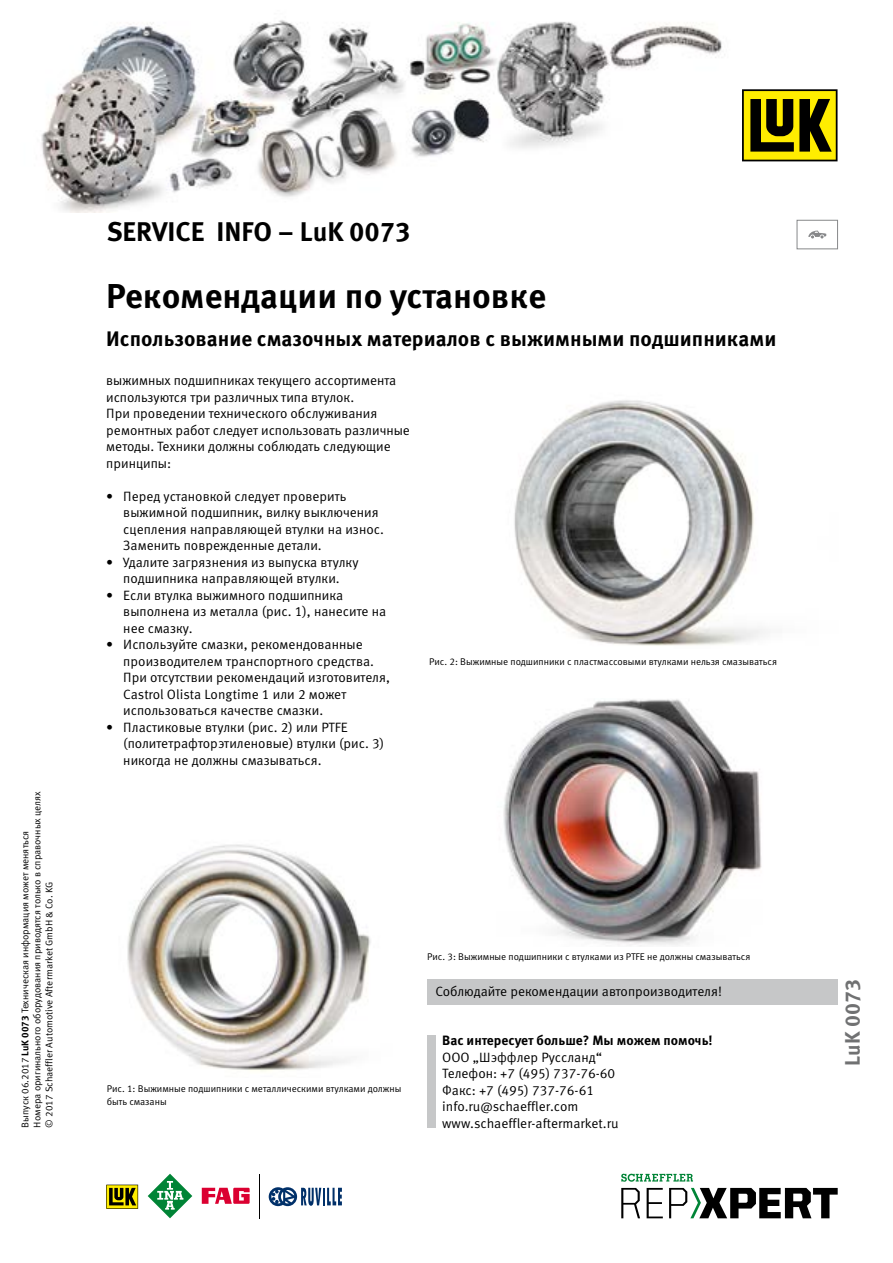
<style>
.page{position:relative;width:893px;height:1263px;background:#fff}
.page>*{position:absolute;margin:0;border:0;box-sizing:border-box;transform-origin:0 0}
.t1{font:700 34.5px "Meta Pro";color:#000}
.t2{font:700 27px "Meta Pro";color:#000}
.t3{font:700 21px "Meta Pro";color:#000}
.t4{font:700 21px "Meta Pro";color:#707172}
.t5{font:13.5px/16.5px "Meta Pro Norm";color:#000}
.t6{font:700 13.5px "Meta Pro";color:#000}
.t7{font:9.75px/12px "Meta Pro Norm";color:#000}
.s1{font-family:"Meta Pro";font-weight:700}
</style>
<div class="page">
<img style="left:127px;top:844px;width:244px;height:228px">
<img style="left:514px;top:400px;width:252px;height:246px">
<img style="left:503px;top:699px;width:259px;height:247px">
<div style="left:427px;top:979px;width:411px;height:25px;background:#c6c7c8"></div>
<div style="left:427px;top:1035px;width:9px;height:93px;background:#c6c7c8"></div>
<div style="left:797px;top:220px;width:41px;height:29px;border:1px solid #87888a"></div>
<svg style="left:808px;top:231px;width:18px;height:7px"></svg>
<svg style="left:106px;top:1185px;width:32px;height:24px"></svg>
<svg style="left:148px;top:1174px;width:44px;height:44px"></svg>
<svg style="left:202px;top:1188px;width:48px;height:16px"></svg>
<hr style="left:259px;top:1174px;width:1px;height:44px;background:#000">
<svg style="left:269px;top:1187px;width:73px;height:19px"></svg>
<svg style="left:621px;top:1188px;width:19px;height:30px"></svg>
<svg style="left:647px;top:1188px;width:16px;height:30px"></svg>
<svg style="left:669px;top:1188px;width:169px;height:30px"></svg>
<svg style="left:621px;top:1174px;width:72px;height:8px"></svg>
<img style="left:41px;top:20px;width:797px;height:193px">
<svg style="left:742px;top:89px;width:95px;height:72px;background:#837901"></svg>
<p class="t7" style="left:19px;top:1127px;width:337px;rotate:-90deg">Выпуск 06.2017 <span class="s1">LuK 0073</span> Техническая информация может меняться<br>Номера оригинального оборудования приводятся только в справочных целях © 2017 Schaeffler Automotive Aftermarket GmbH &amp; Co. KG</p>
<h2 class="t2" style="left:107px;top:210px;width:305px">SERVICE INFO – LuK 0073</h2>
<h1 class="t1" style="left:106px;top:269px;width:441px">Рекомендации по установке</h1>
<h3 class="t3" style="left:106px;top:323px;width:672px">Использование смазочных материалов с выжимными подшипниками</h3>
<p class="t5" style="left:106px;top:371px;width:305px">выжимных подшипниках текущего ассортимента используются три различных типа втулок.<br>При проведении технического обслуживания ремонтных работ следует использовать различные методы. Техники должны соблюдать следующие принципы:</p>
<p class="t5" style="left:123px;top:487px;width:262px;text-indent:-17px">• Перед установкой следует проверить выжимной подшипник, вилку выключения сцепления направляющей втулки на износ.<br>Заменить поврежденные детали.</p>
<p class="t5" style="left:106px;top:553px;width:254px;text-align:center">• Удалите загрязнения из выпуска втулку подшипника направляющей втулки.</p>
<p class="t5" style="left:123px;top:586px;width:264px;text-indent:-17px">• Если втулка выжимного подшипника выполнена из металла (рис. 1), нанесите на нее смазку.</p>
<p class="t5" style="left:123px;top:635px;width:268px;text-indent:-17px">• Используйте смазки, рекомендованные производителем транспортного средства.<br>При отсутствии рекомендаций изготовителя, Castrol Olista Longtime 1 или 2 может использоваться качестве смазки.</p>
<p class="t5" style="left:123px;top:718px;width:263px;text-indent:-17px">• Пластиковые втулки (рис. 2) или PTFE (политетрафторэтиленовые) втулки (рис. 3) никогда не должны смазываться.</p>
<p class="t7" style="left:429px;top:655px;width:349px">Рис. 2: Выжимные подшипники с пластмассовыми втулками нельзя смазываться</p>
<p class="t7" style="left:427px;top:950px;width:325px">Рис. 3: Выжимные подшипники с втулками из PTFE не должны смазываться</p>
<p class="t7" style="left:107px;top:1081px;width:296px;line-height:12.8px">Рис. 1: Выжимные подшипники с металлическими втулками должны быть смазаны</p>
<p class="t5" style="left:436px;top:982px;width:288px">Соблюдайте рекомендации автопроизводителя!</p>
<p class="t6" style="left:442px;top:1030px;width:272px">Вас интересует больше? Мы можем помочь!</p>
<p class="t5" style="left:442px;top:1048px;width:178px">ООО „Шэффлер Руссланд“<br>Телефон: +7 (495) 737-76-60<br>Факс: +7 (495) 737-76-61 info.ru@schaeffler.com www.schaeffler-aftermarket.ru</p>
<h3 class="t4" style="left:836px;top:1065px;width:88px;rotate:-90deg">LuK 0073</h3>
</div>
